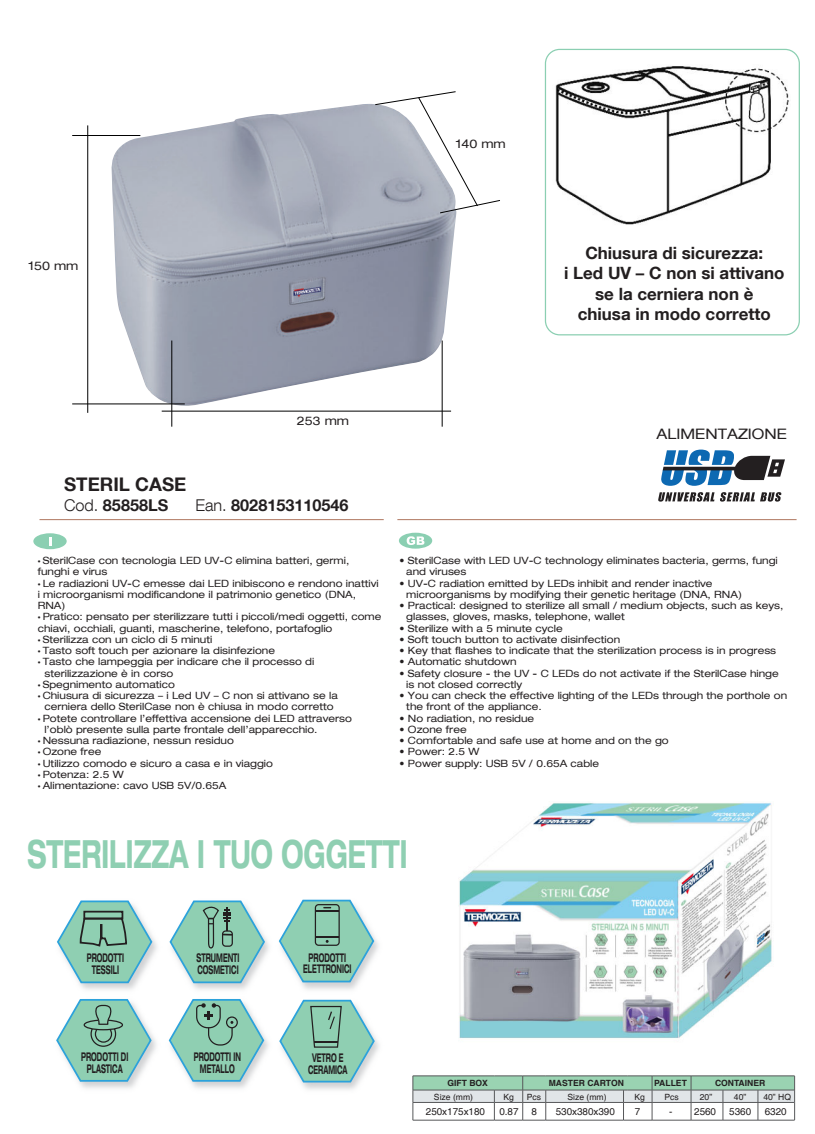
<style>
.page{position:relative;width:815px;height:1134px;background:#fff}
.page>*{position:absolute;margin:0;border:0;box-sizing:border-box;transform-origin:0 0}
.t1{font:700 expanded 39px "Helvetica Neue";color:#8fcfb2;scale:.6 1}
.t2{font:700 18.75px "Helvetica Neue LT Com";color:#231f20}
.t3{font:700 16.88px/20.2px "Helvetica Neue LT Com";color:#231f20;text-align:center}
.t4{font:700 16.25px "Helvetica Neue LT Com";color:#231f20}
.t5{font:expanded 14.38px "Helvetica Neue LT Com";color:#231f20}
.t6{font:700 expanded 12px/12px "Helvetica Neue";color:#231f20;text-align:center;scale:.5 1}
.t7{font:expanded 12px "Helvetica Neue LT Com";color:#231f20}
.t8{font:expanded 10px/11.2px "Helvetica Neue LT Com";color:#231f20}
.t9{font:9.88px "Helvetica";color:#231f20}
.t10{font:8.62px "Helvetica";color:#231f20}
.t11{font:700 8.62px "Helvetica";color:#231f20}
.s1{font-weight:300}
.s2{font-family:"Myriad Pro";font-stretch:normal}
</style>
<div class="page">
<svg style="left:423px;top:1076px;width:372px;height:45px"></svg>
<hr style="left:723px;top:1120px;width:72px;height:1px;background:#57585a">
<hr style="left:39px;top:519px;width:345px;height:1px;background:#af765f">
<hr style="left:397px;top:519px;width:400px;height:1px;background:#af765f">
<img style="left:111px;top:104px;width:346px;height:305px">
<hr style="left:87px;top:125px;width:1px;height:288px;background:#010101">
<hr style="left:72px;top:135px;width:68px;height:1px;background:#010101">
<hr style="left:72px;top:404px;width:113px;height:1px;background:#010101">
<hr style="left:162px;top:411px;width:289px;height:1px;background:#010101">
<hr style="left:171px;top:340px;width:1px;height:87px;background:#010101">
<hr style="left:442px;top:340px;width:1px;height:87px;background:#010101">
<svg style="left:375px;top:91px;width:125px;height:123px"></svg>
<svg style="left:658px;top:492px;width:123px;height:10px"></svg>
<svg style="left:661px;top:450px;width:124px;height:36px"></svg>
<svg style="left:57px;top:900px;width:71px;height:59px;background:#8fc2b1"></svg>
<img style="left:65px;top:959px;width:63px;height:130px">
<svg style="left:56px;top:997px;width:72px;height:85px"></svg>
<img style="left:128px;top:1033px;width:28px;height:55px">
<svg style="left:313px;top:899px;width:62px;height:61px;background:#96c9b8"></svg>
<hr style="left:316px;top:936px;width:23px;height:2px;background:#231f20">
<img style="left:266px;top:960px;width:157px;height:161px">
<svg style="left:278px;top:998px;width:98px;height:85px"></svg>
<hr style="left:314px;top:1041px;width:24px;height:2px;background:#231f20">
<img style="left:128px;top:899px;width:185px;height:134px">
<svg style="left:168px;top:899px;width:98px;height:190px"></svg>
<img style="left:552px;top:49px;width:237px;height:176px">
<div style="left:545px;top:49px;width:255px;height:286px;border:1px solid #8bcfb2;border-radius:14px"></div>
<div style="left:33px;top:533px;width:34px;height:16px;background:#8bcfb2;border-radius:50%"></div>
<svg style="left:49px;top:537px;width:2px;height:8px"></svg>
<div style="left:399px;top:533px;width:33px;height:16px;background:#8bcfb2;border-radius:50%"></div>
<svg style="left:407px;top:536px;width:17px;height:9px"></svg>
<img style="left:458px;top:802px;width:314px;height:237px">
<p class="t7" style="left:456px;top:139px;width:51px">140 mm</p>
<p class="t7" style="left:29px;top:261px;width:51px">150 mm</p>
<h3 class="t3" style="left:564px;top:243px;width:222px">Chiusura di sicurezza:<br>i Led UV – C non si attivano se la cerniera non è<br>chiusa in modo corretto</h3>
<p class="t7" style="left:297px;top:416px;width:54px">253 mm</p>
<h2 class="t2" style="left:64px;top:474px;width:124px">STERIL CASE</h2>
<h3 class="t4" style="left:64px;top:495px;width:106px"><span class="s1">Cod.</span> 85858LS</h3>
<h3 class="t4" style="left:195px;top:495px;width:155px"><span class="s1">Ean.</span> 8028153110546</h3>
<p class="t8" style="left:38px;top:556px;width:313px"><span class="s2">•</span> SterilCase con tecnologia LED UV-C elimina batteri, germi, funghi e virus</p>
<p class="t8" style="left:38px;top:578px;width:342px"><span class="s2">•</span> Le radiazioni UV-C emesse dai LED inibiscono e rendono inattivi i microorganismi modificandone il patrimonio genetico (DNA,<br>RNA)</p>
<p class="t8" style="left:38px;top:611px;width:345px"><span class="s2">•</span> Pratico: pensato per sterilizzare tutti i piccoli/medi oggetti, come chiavi, occhiali, guanti, mascherine, telefono, portafoglio</p>
<p class="t8" style="left:38px;top:635px;width:176px"><span class="s2">•</span> Sterilizza con un ciclo di 5 minuti</p>
<p class="t8" style="left:38px;top:645px;width:239px"><span class="s2">•</span> Tasto soft touch per azionare la disinfezione</p>
<p class="t8" style="left:44px;top:656px;width:271px;text-indent:-7px"><span class="s2">•</span> Tasto che lampeggia per indicare che il processo di sterilizzazione è in corso</p>
<p class="t8" style="left:38px;top:678px;width:139px"><span class="s2">•</span> Spegnimento automatico</p>
<p class="t8" style="left:38px;top:691px;width:302px;text-align:center"><span class="s2">•</span> Chiusura di sicurezza – i Led UV – C non si attivano se la cerniera dello SterilCase non è chiusa in modo corretto</p>
<p class="t8" style="left:44px;top:713px;width:309px;text-indent:-7px"><span class="s2">•</span> Potete controllare l’effettiva accensione dei LED attraverso l’oblò presente sulla parte frontale dell’apparecchio.</p>
<p class="t8" style="left:38px;top:736px;width:198px"><span class="s2">•</span> Nessuna radiazione, nessun residuo</p>
<p class="t8" style="left:38px;top:747px;width:65px"><span class="s2">•</span> Ozone free</p>
<p class="t8" style="left:38px;top:758px;width:237px"><span class="s2">•</span> Utilizzo comodo e sicuro a casa e in viaggio</p>
<p class="t8" style="left:38px;top:768px;width:87px"><span class="s2">•</span> Potenza: 2.5 W</p>
<p class="t8" style="left:38px;top:780px;width:190px"><span class="s2">•</span> Alimentazione: cavo USB 5V/0.65A</p>
<h3 class="t5" style="left:657px;top:428px;width:132px">ALIMENTAZIONE</h3>
<p class="t8" style="left:400px;top:556px;width:380px">ï SterilCase with LED UV-C technology eliminates bacteria, germs, fungi</p>
<p class="t8" style="left:406px;top:567px;width:62px">and viruses</p>
<p class="t8" style="left:400px;top:578px;width:315px">ï UV-C radiation emitted by LEDs inhibit and render inactive</p>
<p class="t8" style="left:406px;top:588px;width:337px">microorganisms by modifying their genetic heritage (DNA, RNA)</p>
<p class="t8" style="left:400px;top:600px;width:385px">• Practical: designed to sterilize all small / medium objects, such as keys,</p>
<p class="t8" style="left:406px;top:611px;width:220px">glasses, gloves, masks, telephone, wallet</p>
<p class="t8" style="left:400px;top:623px;width:165px">ï Sterilize with a 5 minute cycle</p>
<p class="t8" style="left:400px;top:635px;width:222px">ï Soft touch button to activate disinfection</p>
<p class="t8" style="left:400px;top:645px;width:378px">• Key that flashes to indicate that the sterilization process is in progress</p>
<p class="t8" style="left:400px;top:657px;width:119px">ï Automatic shutdown</p>
<p class="t8" style="left:400px;top:668px;width:381px">ï Safety closure - the UV - C LEDs do not activate if the SterilCase hinge</p>
<p class="t8" style="left:406px;top:680px;width:117px">is not closed correctly</p>
<p class="t8" style="left:400px;top:690px;width:389px">• You can check the effective lighting of the LEDs through the porthole on</p>
<p class="t8" style="left:406px;top:701px;width:137px">the front of the appliance.</p>
<p class="t8" style="left:400px;top:713px;width:136px">ï No radiation, no residue</p>
<p class="t8" style="left:400px;top:725px;width:69px">ï Ozone free</p>
<p class="t8" style="left:400px;top:736px;width:271px">ï Comfortable and safe use at home and on the go</p>
<p class="t8" style="left:400px;top:746px;width:81px">• Power: 2.5 W</p>
<p class="t8" style="left:400px;top:757px;width:201px">• Power supply: USB 5V / 0.65A cable</p>
<h1 class="t1" style="left:27px;top:831px;width:635px">STERILIZZA I TUO OGGETTI</h1>
<p class="t6" style="left:87px;top:952px;width:77px">PRODOTTI<br>TESSILI</p>
<p class="t6" style="left:197px;top:952px;width:87px;text-align:left">STRUMENTI<br>COSMETICI</p>
<p class="t6" style="left:303px;top:951px;width:98px">PRODOTTI<br>ELETTRONICI</p>
<p class="t6" style="left:81px;top:1051px;width:96px">PRODOTTI DI<br>PLASTICA</p>
<p class="t6" style="left:194px;top:1051px;width:96px">PRODOTTI IN<br>METALLO</p>
<p class="t6" style="left:308px;top:1051px;width:80px">VETRO E<br>CERAMICA</p>
<p class="t11" style="left:549px;top:1077px;width:77px">MASTER CARTON</p>
<p class="t11" style="left:654px;top:1077px;width:34px">PALLET</p>
<p class="t11" style="left:715px;top:1077px;width:52px">CONTAINER</p>
<p class="t11" style="left:447px;top:1078px;width:42px">GIFT BOX</p>
<p class="t10" style="left:434px;top:1093px;width:41px">Size (mm)</p>
<p class="t10" style="left:503px;top:1093px;width:12px">Kg</p>
<p class="t10" style="left:634px;top:1093px;width:12px">Kg</p>
<p class="t10" style="left:568px;top:1093px;width:41px">Size (mm)</p>
<p class="t10" style="left:527px;top:1094px;width:16px">Pcs</p>
<p class="t10" style="left:664px;top:1094px;width:16px">Pcs</p>
<p class="t10" style="left:700px;top:1094px;width:14px">20”</p>
<p class="t10" style="left:734px;top:1094px;width:14px">40”</p>
<p class="t10" style="left:763px;top:1094px;width:29px">40” HQ</p>
<p class="t9" style="left:426px;top:1108px;width:61px">250x175x180</p>
<p class="t9" style="left:499px;top:1107px;width:21px">0.87</p>
<p class="t9" style="left:531px;top:1107px;width:7px">8</p>
<p class="t9" style="left:556px;top:1107px;width:61px">530x380x390</p>
<p class="t9" style="left:635px;top:1107px;width:7px">7</p>
<p class="t9" style="left:694px;top:1107px;width:23px">2560</p>
<p class="t9" style="left:729px;top:1107px;width:23px">5360</p>
<p class="t9" style="left:765px;top:1107px;width:23px">6320</p>
<p class="t9" style="left:669px;top:1107px;width:5px">-</p>
</div>
